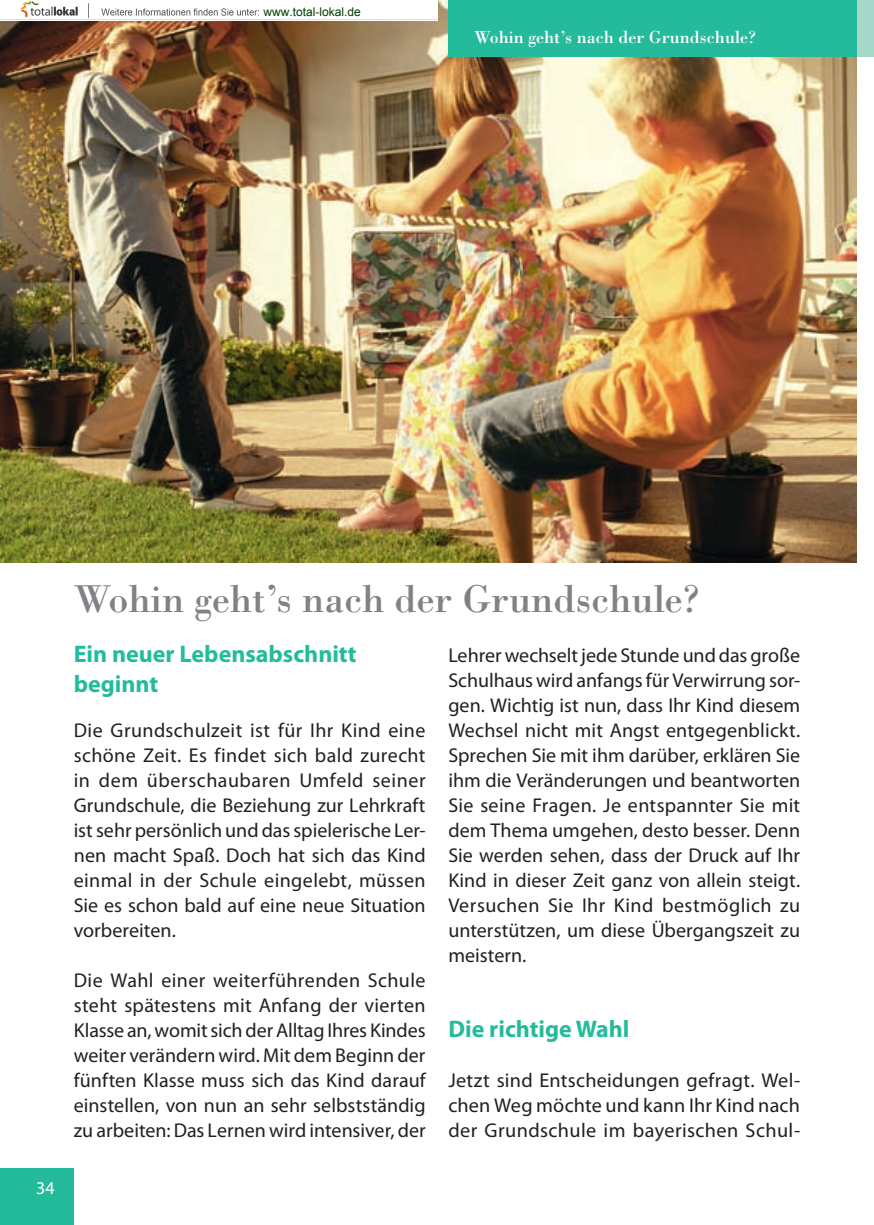
<style>
.page{position:relative;width:874px;height:1225px;background:#fff}
.page>*{position:absolute;margin:0;border:0;box-sizing:border-box;transform-origin:0 0}
.t1{font:40px "Bodoni Std";color:#808285}
.t2{font:700 24px/30px "Myriad Pro";color:#24bb9d}
.t3{font:20px/25px "Myriad Pro";letter-spacing:.005em;color:#231f20;text-align:justify}
.t4{font:18px "Bodoni Std";color:#fff}
.t5{font:18px "Myriad Pro";color:#fff}
.t6{font:12px "Arial";color:#004000}
</style>
<div class="page">
<img style="left:0;top:0;width:856px;height:562px">
<div style="left:0;top:1168px;width:74px;height:57px;background:#24bb9d"></div>
<div style="left:448px;top:0;width:408px;height:57px;background:#24bb9d"></div>
<div style="left:856px;top:0;width:17px;height:57px;background:#a6d9ca"></div>
<img style="left:0;top:0;width:437px;height:20px">
<p class="t6" style="left:263px;top:4px;width:99px">www.total-lokal.de</p>
<p class="t4" style="left:474px;top:26px;width:283px">Wohin geht’s nach der Grundschule?</p>
<p class="t5" style="left:36px;top:1177px;width:20px">34</p>
<h1 class="t1" style="left:74px;top:574px;width:627px">Wohin geht’s nach der Grundschule?</h1>
<p class="t2" style="left:74px;top:638px;width:284px">Ein neuer Lebensabschnitt beginnt</p>
<p class="t3" style="left:74px;top:717px;width:353px">Die Grundschulzeit ist für Ihr Kind eine schöne Zeit. Es findet sich bald zurecht in dem überschaubaren Umfeld seiner Grundschule, die Beziehung zur Lehrkraft ist sehr persönlich und das spielerische Ler&shy;nen macht Spaß. Doch hat sich das Kind einmal in der Schule eingelebt, müssen Sie es schon bald auf eine neue Situation vorbereiten.</p>
<p class="t3" style="left:74px;top:967px;width:353px">Die Wahl einer weiterführenden Schule steht spätestens mit Anfang der vierten Klasse an, womit sich der Alltag Ihres Kindes weiter verändern wird. Mit dem Beginn der fünften Klasse muss sich das Kind darauf einstellen, von nun an sehr selbstständig zu arbeiten: Das Lernen wird intensiver, der</p>
<p class="t3" style="left:448px;top:642px;width:353px">Lehrer wechselt jede Stunde und das große Schulhaus wird anfangs für Verwirrung sor&shy;gen. Wichtig ist nun, dass Ihr Kind diesem Wechsel nicht mit Angst entgegenblickt.<br>Sprechen Sie mit ihm darüber, erklären Sie ihm die Veränderungen und beantworten Sie seine Fragen. Je entspannter Sie mit dem Thema umgehen, desto besser. Denn Sie werden sehen, dass der Druck auf Ihr Kind in dieser Zeit ganz von allein steigt.<br>Versuchen Sie Ihr Kind bestmöglich zu unterstützen, um diese Übergangszeit zu meistern.</p>
<p class="t2" style="left:448px;top:1013px;width:183px">Die richtige Wahl</p>
<p class="t3" style="left:448px;top:1067px;width:353px">Jetzt sind Entscheidungen gefragt. Wel&shy;chen Weg möchte und kann Ihr Kind nach der Grundschule im bayerischen Schul-</p>
</div>
